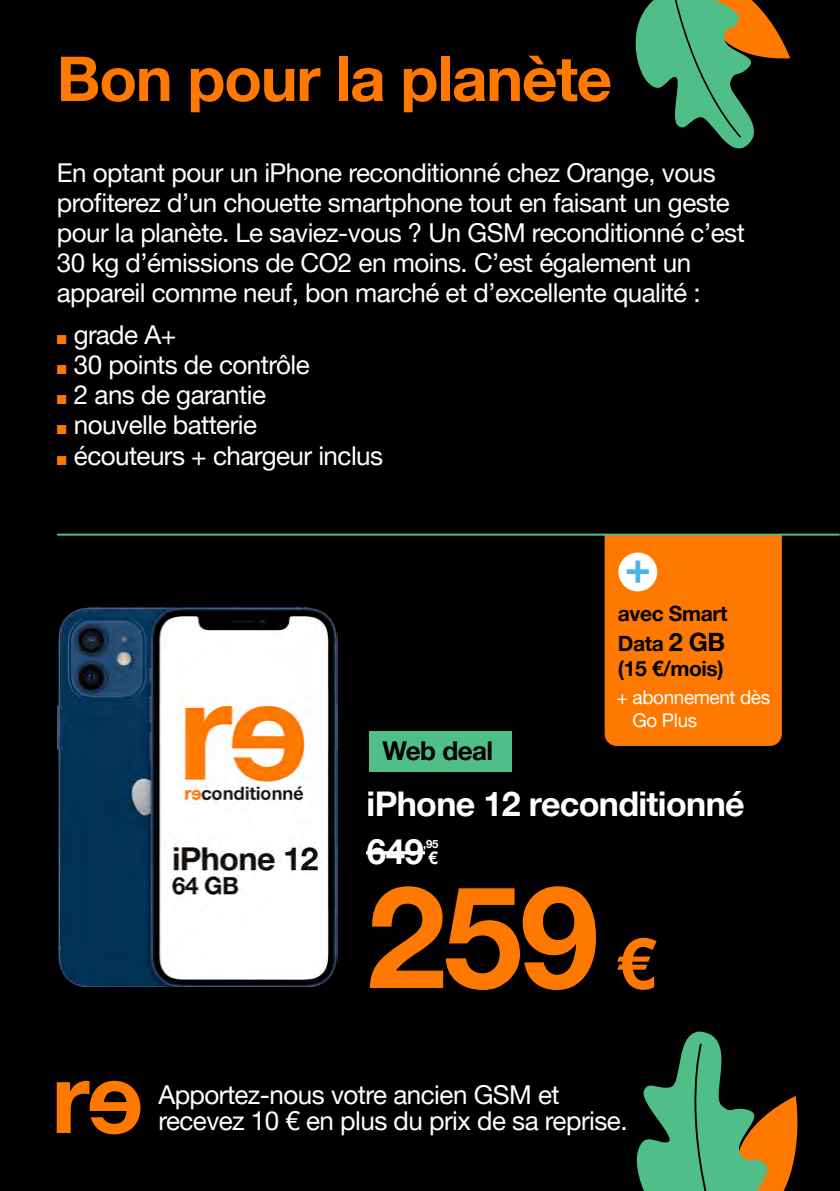
<style>
.page{position:relative;width:840px;height:1191px;background:#fff}
.page>*{position:absolute;margin:0;border:0;box-sizing:border-box;transform-origin:0 0}
.t1{font:700 142.4px "Helvetica Neue";color:#ff7900}
.t2{font:700 70.4px "Helvetica Neue";color:#ff7900}
.t3{font:700 62px "Helvetica Neue";letter-spacing:-.02em;color:#ff7900}
.t4{font:700 43.8px "Helvetica Neue";color:#4bb4e6}
.t5{font:700 34.8px "Helvetica Neue";color:#fff}
.t6{font:700 34px "Helvetica Neue";letter-spacing:-.02em;color:#fff}
.t7{font:26px/30px "Helvetica Neue";letter-spacing:-.02em;color:#fff}
.t8{font:700 26px "Helvetica Neue";letter-spacing:-.02em;color:#000}
.t9{font:700 21px/29.4px "Helvetica Neue";letter-spacing:-.02em;color:#000}
.t10{font:19px/23.2px "Helvetica Neue";letter-spacing:-.02em;color:#fff}
.t11{font:700 17.2px "Helvetica Neue";color:#fff}
.t12{font:700 11.4px "Helvetica Neue";color:#fff}
.s1{color:#ff7900}
.s2{font-size:25.2px}
</style>
<div class="page">
<div style="left:0;top:0;width:839px;height:1191px;background:#000"></div>
<svg style="left:636px;top:1031px;width:162px;height:160px"></svg>
<svg style="left:635px;top:0;width:154px;height:149px"></svg>
<hr style="left:366px;top:851px;width:59px;height:3px;background:#fff">
<img style="left:57px;top:607px;width:280px;height:379px">
<div style="left:369px;top:731px;width:142px;height:40px;background:#50be87"></div>
<div style="left:604px;top:458px;width:177px;height:288px;background:#ff7900;border-radius:12px"></div>
<div style="left:618px;top:552px;width:39px;height:39px;background:#fff;border-radius:50%"></div>
<div style="left:567px;top:440px;width:268px;height:94px;background:#000"></div>
<hr style="left:58px;top:533px;width:780px;height:2px;background:#50be87">
<svg style="left:57px;top:1080px;width:83px;height:54px"></svg>
<h3 class="t3" style="left:57px;top:41px;width:556px">Bon pour la planète</h3>
<p class="t7" style="left:57px;top:157px;width:689px">En optant pour un iPhone reconditionné chez Orange, vous profiterez d’un chouette smartphone tout en faisant un geste pour la planète. Le saviez-vous ? Un GSM reconditionné c’est 30 kg d’émissions de CO2 en moins. C’est également un appareil comme neuf, bon marché et d’excellente qualité :</p>
<p class="t7" style="left:57px;top:320px;width:121px"><span class="s1">■</span> grade A+</p>
<p class="t7" style="left:57px;top:350px;width:254px"><span class="s1">■</span> 30 points de contrôle</p>
<p class="t7" style="left:57px;top:380px;width:211px"><span class="s1">■</span> 2 ans de garantie</p>
<p class="t7" style="left:57px;top:410px;width:202px"><span class="s1">■</span> nouvelle batterie</p>
<p class="t7" style="left:57px;top:440px;width:328px"><span class="s1">■</span> écouteurs + chargeur inclus</p>
<p class="t8" style="left:382px;top:735px;width:112px">Web deal</p>
<h3 class="t4" style="left:624px;top:541px;width:28px">+</h3>
<p class="t9" style="left:617px;top:599px;width:111px">avec Smart<br>Data <span class="s2">2 GB</span></p>
<p class="t9" style="left:617px;top:653px;width:107px">(15 €/mois)</p>
<p class="t10" style="left:632px;top:685px;width:139px;text-indent:-16px">+ abonnement dès<br>Go Plus</p>
<h3 class="t6" style="left:366px;top:782px;width:379px">iPhone 12 reconditionné</h3>
<h3 class="t5" style="left:367px;top:830px;width:58px">649</h3>
<p class="t12" style="left:423px;top:836px;width:17px">,95</p>
<p class="t11" style="left:428px;top:847px;width:11px">€</p>
<h1 class="t1" style="left:366px;top:849px;width:233px">259</h1>
<h2 class="t2" style="left:615px;top:920px;width:41px">€</h2>
<p class="t7" style="left:158px;top:1081px;width:470px;line-height:26px">Apportez-nous votre ancien GSM et recevez 10 € en plus du prix de sa reprise.</p>
</div>
